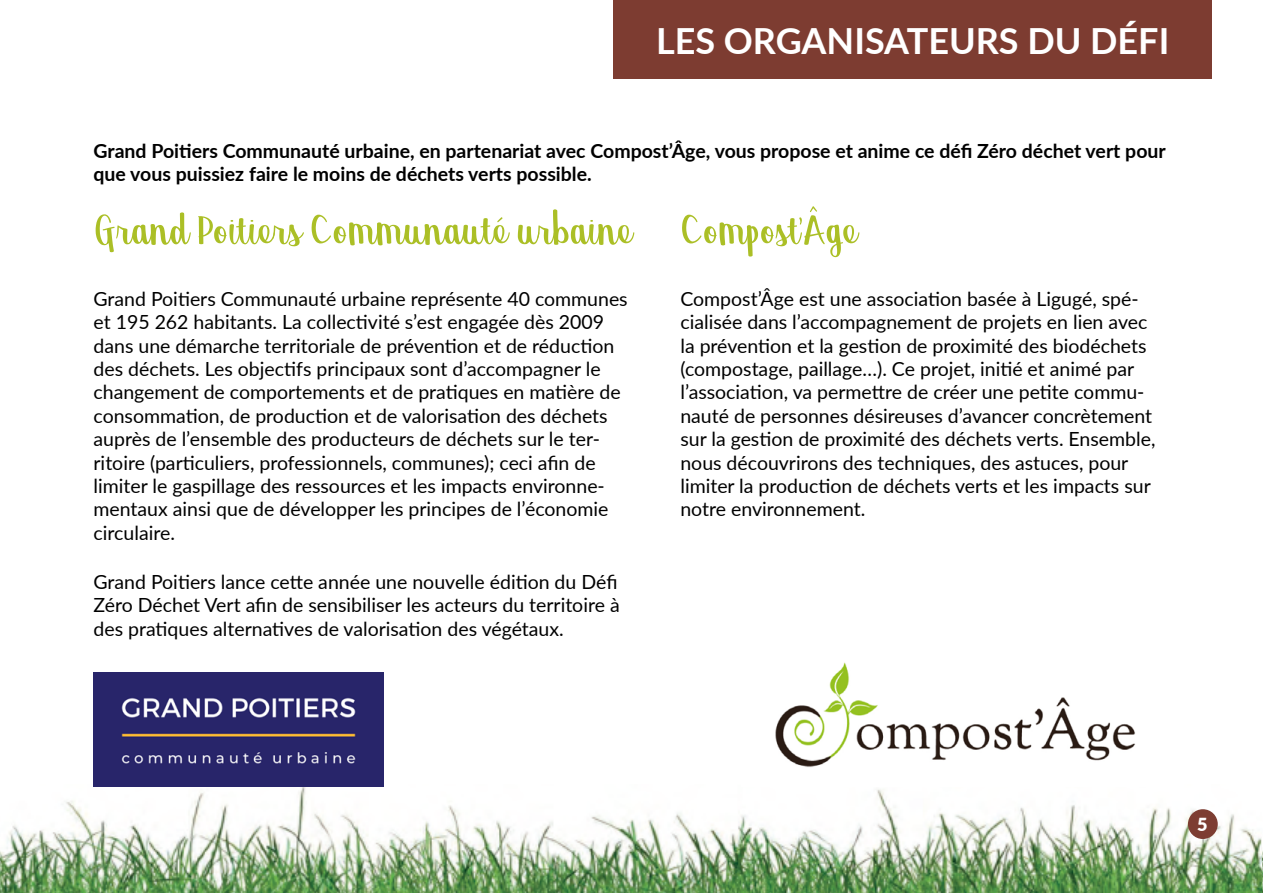
<style>
.page{position:relative;width:1263px;height:893px;background:#fff}
.page>*{position:absolute;margin:0;border:0;box-sizing:border-box;transform-origin:0 0}
.t1{font:61.5px "Georgina";color:#abbf26}
.t2{font:700 36px "Lato";color:#fff}
.t3{font:19.5px/23.4px "Lato";color:#000}
.t4{font:700 19.5px/23.4px "Lato";color:#000}
.t5{font:900 18px "Lato";color:#fff}
</style>
<div class="page">
<img style="left:0;top:784px;width:1263px;height:109px">
<div style="left:1189px;top:810px;width:28px;height:28px;background:#7d3d32;border-radius:50%"></div>
<div style="left:1188px;top:809px;width:30px;height:30px;border:2px solid #7d3d32;border-radius:50%"></div>
<div style="left:613px;top:0;width:599px;height:79px;background:#7d3c31"></div>
<img style="left:94px;top:672px;width:289px;height:115px">
<img style="left:741px;top:662px;width:428px;height:125px">
<h2 class="t2" style="left:656px;top:15px;width:515px">LES ORGANISATEURS DU DÉFI</h2>
<p class="t4" style="left:94px;top:138px;width:1074px">Grand Poitiers Communauté urbaine, en partenariat avec Compost’Âge, vous propose et anime ce défi Zéro déchet vert pour que vous puissiez faire le moins de déchets verts possible.</p>
<h1 class="t1" style="left:94px;top:204px;width:539px">Grand Poitiers Communauté urbaine</h1>
<p class="t3" style="left:94px;top:286px;width:536px">Grand Poitiers Communauté urbaine représente 40 communes et 195 262 habitants. La collectivité s’est engagée dès 2009 dans une démarche territoriale de prévention et de réduction des déchets. Les objectifs principaux sont d’accompagner le changement de comportements et de pratiques en matière de consommation, de production et de valorisation des déchets auprès de l’ensemble des producteurs de déchets sur le ter&shy;ritoire (particuliers, professionnels, communes); ceci afin de limiter le gaspillage des ressources et les impacts environne&shy;mentaux ainsi que de développer les principes de l’économie circulaire.</p>
<p class="t3" style="left:94px;top:569px;width:528px;text-align:justify">Grand Poitiers lance cette année une nouvelle édition du Défi Zéro Déchet Vert afin de sensibiliser les acteurs du territoire à des pratiques alternatives de valorisation des végétaux.</p>
<h1 class="t1" style="left:680px;top:204px;width:177px">Compost’Âge</h1>
<p class="t3" style="left:680px;top:286px;width:477px">Compost’Âge est une association basée à Ligugé, spé&shy;cialisée dans l’accompagnement de projets en lien avec la prévention et la gestion de proximité des biodéchets (compostage, paillage…). Ce projet, initié et animé par l’association, va permettre de créer une petite commu&shy;nauté de personnes désireuses d’avancer concrètement sur la gestion de proximité des déchets verts. Ensemble, nous découvrirons des techniques, des astuces, pour limiter la production de déchets verts et les impacts sur notre environnement.</p>
<p class="t5" style="left:1197px;top:811px;width:12px">5</p>
</div>
